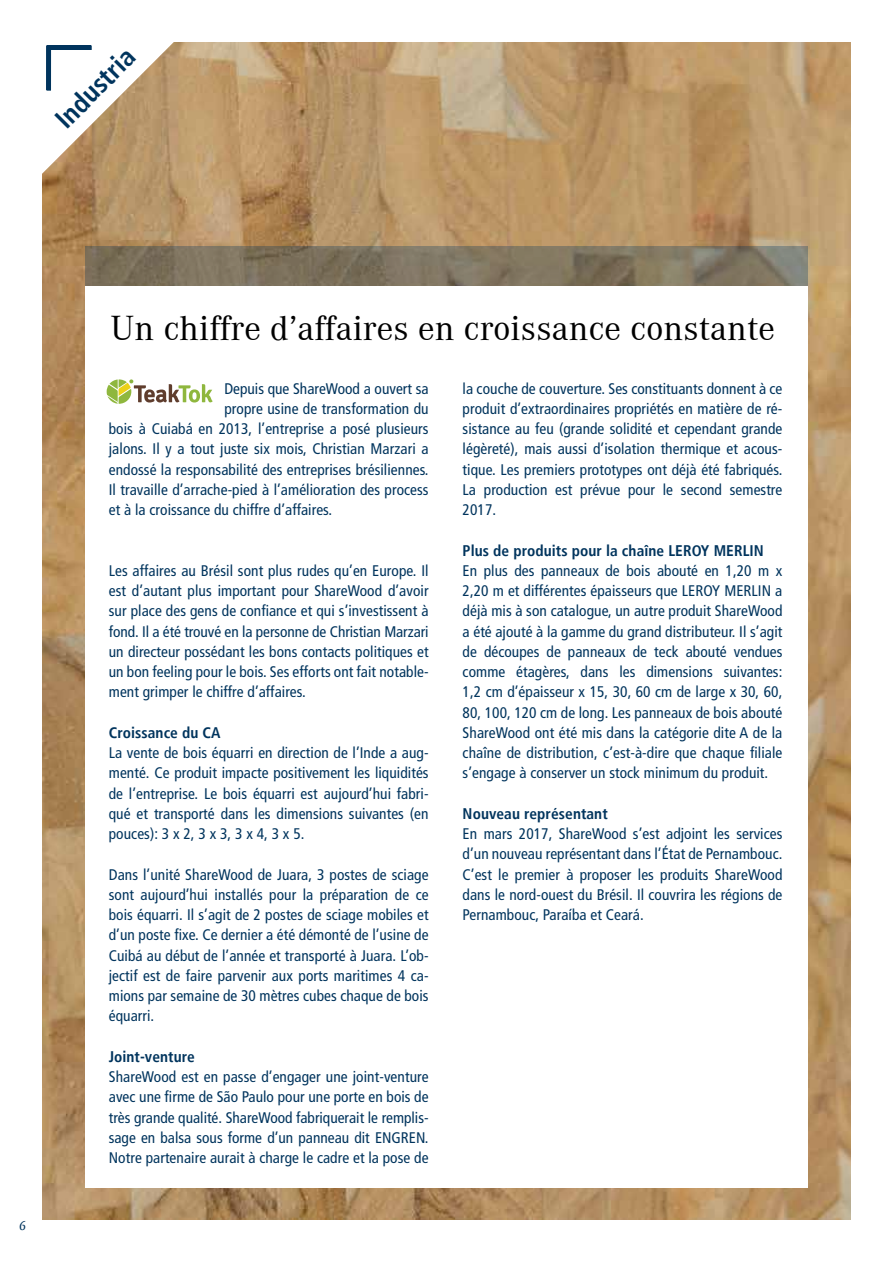
<style>
.page{position:relative;width:893px;height:1263px;background:#fff}
.page>*{position:absolute;margin:0;border:0;box-sizing:border-box;transform-origin:0 0}
.t1{font:36px "Corporate A";letter-spacing:.005em;color:#000}
.t2{font:700 condensed 27px "Frutiger LT";color:#00345d}
.t3{font:condensed 15.3px/20.2px "Frutiger LT";letter-spacing:.005em;color:#00345d;text-align:justify}
.t4{font:700 condensed 15.3px "Frutiger LT";letter-spacing:.005em;color:#00345d}
.t5{font:italic 13.5px "Scala Offc";color:#00345d}
</style>
<div class="page">
<img style="left:43px;top:43px;width:807px;height:1176px">
<div style="left:85px;top:286px;width:723px;height:901px;background:#fff"></div>
<svg style="left:85px;top:247px;width:723px;height:39px;background:#7d735f"></svg>
<svg style="left:42px;top:42px;width:138px;height:132px"></svg>
<div style="left:47px;top:45px;width:47px;height:48px;border:4px solid #00345d"></div>
<svg style="left:107px;top:379px;width:106px;height:25px"></svg>
<h2 class="t2" style="left:49px;top:112px;width:102px;rotate:-45deg">Industria</h2>
<p class="t5" style="left:18px;top:1218px;width:8px">6</p>
<h1 class="t1" style="left:111px;top:304px;width:666px">Un chiffre d’affaires en croissance constante</h1>
<p class="t3" style="left:224px;top:378px;width:206px">Depuis que ShareWood a ouvert sa</p>
<p class="t3" style="left:224px;top:399px;width:206px">propre usine de transformation du</p>
<p class="t3" style="left:109px;top:419px;width:321px">bois à Cuiabá en 2013, l’entreprise a posé plusieurs</p>
<p class="t3" style="left:109px;top:439px;width:321px">jalons. Il y a tout juste six mois, Christian Marzari a</p>
<p class="t3" style="left:109px;top:459px;width:321px">endossé la responsabilité des entreprises brésiliennes.</p>
<p class="t3" style="left:109px;top:480px;width:321px">Il travaille d’arrache-pied à l’amélioration des process</p>
<p class="t3" style="left:109px;top:500px;width:225px">et à la croissance du chiffre d’affaires.</p>
<p class="t3" style="left:109px;top:561px;width:321px">Les affaires au Brésil sont plus rudes qu’en Europe. Il est d’autant plus important pour ShareWood d’avoir sur place des gens de confiance et qui s’investissent à fond. Il a été trouvé en la personne de Christian Marzari un directeur possédant les bons contacts politiques et un bon feeling pour le bois. Ses efforts ont fait notable&shy;ment grimper le chiffre d’affaires.</p>
<p class="t4" style="left:109px;top:723px;width:113px">Croissance du CA</p>
<p class="t3" style="left:109px;top:743px;width:321px">La vente de bois équarri en direction de l’Inde a aug&shy;menté. Ce produit impacte positivement les liquidités de l’entreprise. Le bois équarri est aujourd’hui fabri&shy;qué et transporté dans les dimensions suivantes (en pouces): 3 x 2, 3 x 3, 3 x 4, 3 x 5.</p>
<p class="t3" style="left:109px;top:864px;width:321px">Dans l’unité ShareWood de Juara, 3 postes de sciage sont aujourd’hui installés pour la préparation de ce bois équarri. Il s’agit de 2 postes de sciage mobiles et d’un poste fixe. Ce dernier a été démonté de l’usine de Cuibá au début de l’année et transporté à Juara. L’ob&shy;jectif est de faire parvenir aux ports maritimes 4 ca&shy;mions par semaine de 30 mètres cubes chaque de bois équarri.</p>
<p class="t4" style="left:109px;top:1047px;width:87px">Joint-venture</p>
<p class="t3" style="left:109px;top:1067px;width:321px">ShareWood est en passe d’engager une joint-venture avec une firme de São Paulo pour une porte en bois de très grande qualité. ShareWood fabriquerait le remplis&shy;sage en balsa sous forme d’un panneau dit ENGREN.<br>Notre partenaire aurait à charge le cadre et la pose de</p>
<p class="t3" style="left:463px;top:378px;width:321px">la couche de couverture. Ses constituants donnent à ce produit d’extraordinaires propriétés en matière de ré&shy;sistance au feu (grande solidité et cependant grande légèreté), mais aussi d’isolation thermique et acous&shy;tique. Les premiers prototypes ont déjà été fabriqués.<br>La production est prévue pour le second semestre 2017.</p>
<p class="t4" style="left:463px;top:541px;width:303px">Plus de produits pour la chaîne LEROY MERLIN</p>
<p class="t3" style="left:463px;top:561px;width:321px">En plus des panneaux de bois abouté en 1,20 m x 2,20 m et différentes épaisseurs que LEROY MERLIN a déjà mis à son catalogue, un autre produit ShareWood a été ajouté à la gamme du grand distributeur. Il s’agit de découpes de panneaux de teck abouté vendues comme étagères, dans les dimensions suivantes:<br>1,2 cm d’épaisseur x 15, 30, 60 cm de large x 30, 60, 80, 100, 120 cm de long. Les panneaux de bois abouté ShareWood ont été mis dans la catégorie dite A de la chaîne de distribution, c’est-à-dire que chaque filiale s’engage à conserver un stock minimum du produit.</p>
<p class="t4" style="left:463px;top:804px;width:147px">Nouveau représentant</p>
<p class="t3" style="left:463px;top:824px;width:321px">En mars 2017, ShareWood s’est adjoint les services d’un nouveau représentant dans l’État de Pernambouc.<br>C’est le premier à proposer les produits ShareWood dans le nord-ouest du Brésil. Il couvrira les régions de Pernambouc, Paraíba et Ceará.</p>
</div>
